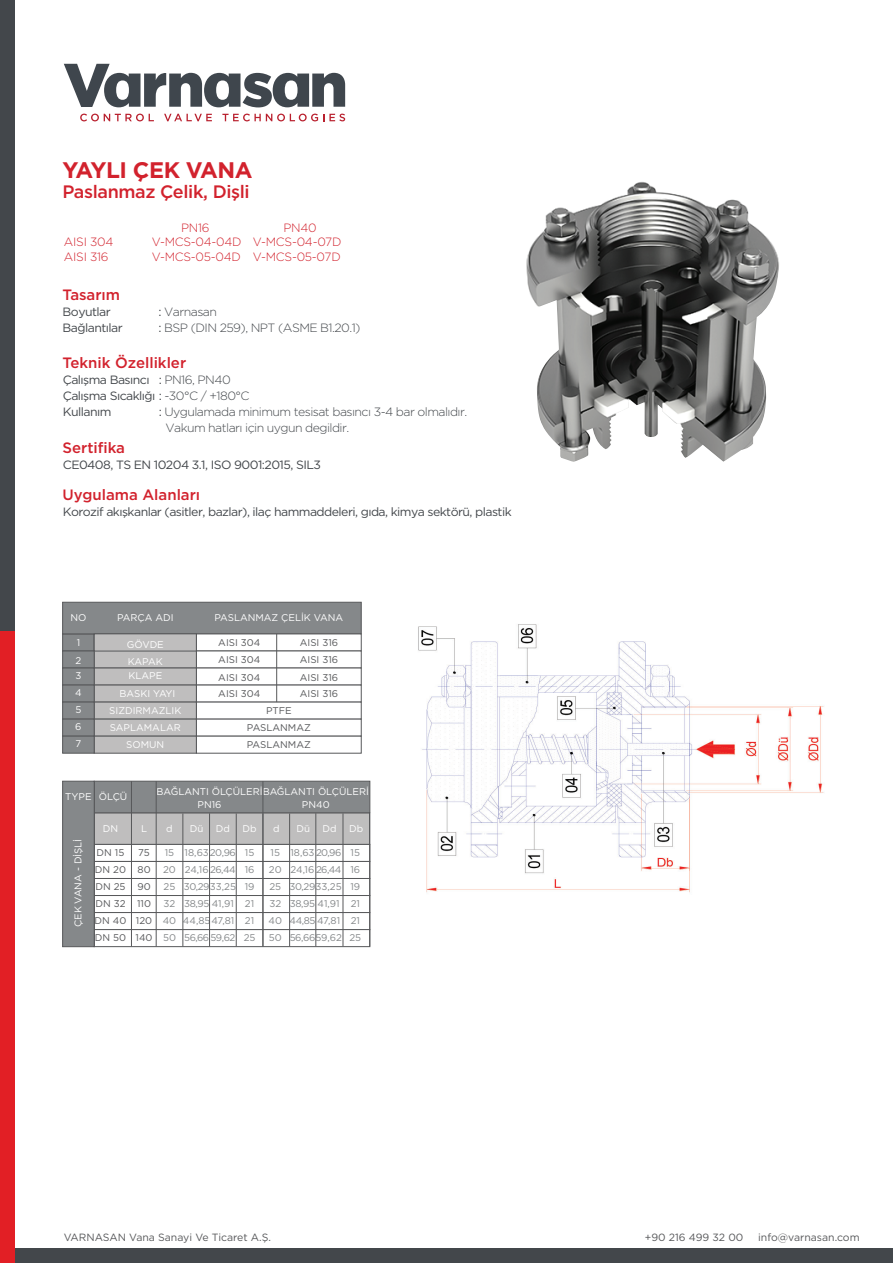
<style>
.page{position:relative;width:893px;height:1263px;background:#fff}
.page>*{position:absolute;margin:0;border:0;box-sizing:border-box;transform-origin:0 0}
.t1{font:700 22.5px "Gotham";letter-spacing:-.02em;color:#d2222d}
.t2{font:500 18px "Gotham";letter-spacing:-.02em;color:#d2222d}
.t3{font:500 15px "Gotham";color:#d2222d}
.t4{font:12px/15.9px "Gotham";letter-spacing:-.045em;color:#43474b}
.t5{font:300 12px/15.9px "Gotham";letter-spacing:-.045em;color:#43474b}
.t6{font:300 12px/14.5px "Gotham";letter-spacing:-.02em;color:#d2222d}
.t7{font:10.5px "Gotham";color:#57585a}
.t8{font:9.75px/17px "Gotham";color:#fff}
.t9{font:9.75px/17.1px "Gotham";color:#57585a}
.t10{font:9.75px/17.1px "Gotham";letter-spacing:-.03em;color:#85888a}
.t11{font:9.75px/17.1px "Gotham";color:#85888a;text-align:justify}
.s1{font-weight:400}
.s2{font-weight:300}
</style>
<div class="page">
<div style="left:0;top:0;width:15px;height:631px;background:#43474b"></div>
<div style="left:0;top:1248px;width:893px;height:15px;background:#43474b"></div>
<div style="left:0;top:631px;width:15px;height:632px;background:#e21f25"></div>
<svg style="left:80px;top:114px;width:74px;height:7px"></svg>
<svg style="left:164px;top:114px;width:48px;height:7px"></svg>
<svg style="left:222px;top:114px;width:123px;height:7px"></svg>
<svg style="left:64px;top:64px;width:281px;height:43px"></svg>
<img style="left:418px;top:624px;width:406px;height:269px">
<div style="left:62px;top:634px;width:32px;height:17px;background:#85888a;border:1px solid #57585a"></div>
<div style="left:62px;top:602px;width:299px;height:32px;background:#85888a;border:1px solid #57585a"></div>
<div style="left:94px;top:634px;width:103px;height:34px;background:#bfbebe;border:1px solid #57585a"></div>
<div style="left:94px;top:634px;width:103px;height:17px;background:#bfbebe;border:1px solid #57585a"></div>
<div style="left:94px;top:668px;width:103px;height:17px;background:#bfbebe;border:1px solid #57585a"></div>
<div style="left:94px;top:685px;width:103px;height:17px;background:#bfbebe;border:1px solid #57585a"></div>
<div style="left:94px;top:702px;width:103px;height:17px;background:#bfbebe;border:1px solid #57585a"></div>
<div style="left:94px;top:719px;width:103px;height:17px;background:#bfbebe;border:1px solid #57585a"></div>
<div style="left:62px;top:651px;width:32px;height:17px;background:#85888a;border:1px solid #57585a"></div>
<div style="left:62px;top:668px;width:32px;height:17px;background:#85888a;border:1px solid #57585a"></div>
<div style="left:62px;top:685px;width:32px;height:17px;background:#85888a;border:1px solid #57585a"></div>
<div style="left:62px;top:702px;width:32px;height:17px;background:#85888a;border:1px solid #57585a"></div>
<div style="left:62px;top:719px;width:32px;height:17px;background:#85888a;border:1px solid #57585a"></div>
<div style="left:196px;top:634px;width:165px;height:17px;background:#fff;border:1px solid #57585a"></div>
<div style="left:196px;top:651px;width:165px;height:17px;background:#fff;border:1px solid #57585a"></div>
<div style="left:196px;top:668px;width:165px;height:17px;background:#fff;border:1px solid #57585a"></div>
<div style="left:196px;top:685px;width:165px;height:17px;background:#fff;border:1px solid #57585a"></div>
<div style="left:196px;top:702px;width:165px;height:17px;background:#fff"></div>
<div style="left:196px;top:719px;width:165px;height:17px;background:#fff;border:1px solid #57585a"></div>
<div style="left:94px;top:736px;width:103px;height:17px;background:#bfbebe;border:1px solid #57585a"></div>
<div style="left:62px;top:736px;width:32px;height:17px;background:#85888a;border:1px solid #57585a"></div>
<div style="left:196px;top:736px;width:165px;height:17px;background:#fff;border:1px solid #57585a"></div>
<hr style="left:276px;top:634px;width:1px;height:68px;background:#57585a">
<div style="left:94px;top:813px;width:276px;height:31px;background:#bfbebe;border:1px solid #57585a"></div>
<div style="left:94px;top:844px;width:276px;height:18px;background:#fff;border:1px solid #57585a"></div>
<div style="left:94px;top:861px;width:276px;height:18px;background:#fff;border:1px solid #57585a"></div>
<div style="left:94px;top:878px;width:276px;height:18px;background:#fff;border:1px solid #57585a"></div>
<div style="left:94px;top:895px;width:276px;height:18px;background:#fff;border:1px solid #57585a"></div>
<div style="left:94px;top:912px;width:276px;height:18px;background:#fff;border:1px solid #57585a"></div>
<div style="left:94px;top:929px;width:276px;height:18px;background:#fff;border:1px solid #57585a"></div>
<div style="left:94px;top:781px;width:276px;height:32px;background:#85888a;border:1px solid #57585a"></div>
<hr style="left:94px;top:781px;width:1px;height:166px;background:#57585a">
<hr style="left:131px;top:781px;width:1px;height:165px;background:#57585a">
<hr style="left:156px;top:781px;width:1px;height:165px;background:#57585a">
<hr style="left:263px;top:781px;width:1px;height:165px;background:#57585a">
<hr style="left:183px;top:813px;width:1px;height:133px;background:#57585a">
<hr style="left:209px;top:813px;width:1px;height:133px;background:#57585a">
<hr style="left:236px;top:813px;width:1px;height:133px;background:#57585a">
<hr style="left:289px;top:813px;width:1px;height:133px;background:#57585a">
<hr style="left:343px;top:813px;width:1px;height:133px;background:#57585a">
<hr style="left:369px;top:813px;width:1px;height:133px;background:#57585a">
<hr style="left:316px;top:813px;width:1px;height:133px;background:#57585a">
<div style="left:62px;top:781px;width:32px;height:166px;background:#85888a;border:1px solid #57585a"></div>
<img style="left:526px;top:182px;width:253px;height:280px">
<h1 class="t1" style="left:62px;top:157px;width:192px">YAYLI ÇEK VANA</h1>
<h2 class="t2" style="left:62px;top:180px;width:189px">Paslanmaz Çelik, Dişli</h2>
<p class="t6" style="left:181px;top:220px;width:30px">PN16</p>
<p class="t6" style="left:283px;top:220px;width:35px">PN40</p>
<p class="t6" style="left:64px;top:234px;width:51px">AISI 304<br>AISI 316</p>
<p class="t6" style="left:152px;top:234px;width:91px">V-MCS-04-04D<br>V-MCS-05-04D</p>
<p class="t6" style="left:253px;top:234px;width:90px">V-MCS-04-07D<br>V-MCS-05-07D</p>
<p class="t3" style="left:62px;top:285px;width:59px">Tasarım</p>
<p class="t4" style="left:63px;top:303px;width:50px">Boyutlar</p>
<p class="t5" style="left:159px;top:303px;width:60px"><span class="s1">:</span> Varnasan</p>
<p class="t4" style="left:63px;top:319px;width:62px">Bağlantılar</p>
<p class="t5" style="left:159px;top:319px;width:203px"><span class="s1">:</span> BSP (DIN 259), NPT (ASME B1.20.1)</p>
<p class="t3" style="left:62px;top:353px;width:125px">Teknik Özellikler</p>
<p class="t4" style="left:63px;top:372px;width:188px">Çalışma Basıncı : <span class="s2">PN16, PN40<br></span>Çalışma Sıcaklığı : <span class="s2">-30°C / +180°C<br></span>Kullanım</p>
<p class="t5" style="left:166px;top:404px;width:303px;text-indent:-7px"><span class="s1">:</span> Uygulamada minimum tesisat basıncı 3-4 bar olmalıdır.<br>Vakum hatları için uygun degildir.</p>
<p class="t3" style="left:62px;top:438px;width:64px">Sertifika</p>
<p class="t4" style="left:63px;top:457px;width:260px">CE0408, TS EN 10204 3.1, ISO 9001:2015, SIL3</p>
<p class="t3" style="left:62px;top:485px;width:139px">Uygulama Alanları</p>
<p class="t4" style="left:63px;top:504px;width:450px">Korozif akışkanlar (asitler, bazlar), ilaç hammaddeleri, gıda, kimya sektörü, plastik</p>
<p class="t8" style="left:117px;top:609px;width:58px">PARÇA ADI</p>
<p class="t8" style="left:214px;top:609px;width:130px">PASLANMAZ ÇELİK VANA</p>
<p class="t9" style="left:300px;top:634px;width:40px;line-height:16.5px">AISI 316<br>AISI 316</p>
<p class="t9" style="left:300px;top:669px;width:40px;line-height:16.5px">AISI 316<br>AISI 316</p>
<p class="t8" style="left:70px;top:609px;width:17px">NO</p>
<p class="t8" style="left:75px;top:652px;width:7px">2</p>
<p class="t8" style="left:127px;top:635px;width:39px">GÖVDE<br>KAPAK</p>
<p class="t9" style="left:218px;top:634px;width:44px;line-height:16.5px">AISI 304<br>AISI 304</p>
<p class="t9" style="left:218px;top:669px;width:44px;line-height:16.5px">AISI 304<br>AISI 304</p>
<p class="t9" style="left:247px;top:719px;width:65px">PASLANMAZ</p>
<p class="t8" style="left:77px;top:634px;width:5px">1</p>
<p class="t8" style="left:75px;top:667px;width:7px">3</p>
<p class="t8" style="left:128px;top:667px;width:35px">KLAPE</p>
<p class="t8" style="left:75px;top:684px;width:8px">4<br>5</p>
<p class="t8" style="left:120px;top:685px;width:57px">BASKI YAYI</p>
<p class="t8" style="left:109px;top:702px;width:74px">SIZDIRMAZLIK</p>
<p class="t9" style="left:266px;top:702px;width:27px">PTFE</p>
<p class="t8" style="left:75px;top:718px;width:8px">6</p>
<p class="t8" style="left:110px;top:719px;width:72px">SAPLAMALAR</p>
<p class="t8" style="left:76px;top:735px;width:7px">7</p>
<p class="t8" style="left:126px;top:736px;width:40px">SOMUN</p>
<p class="t9" style="left:247px;top:736px;width:65px">PASLANMAZ</p>
<p class="t8" style="left:99px;top:788px;width:30px">ÖLÇÜ</p>
<p class="t8" style="left:198px;top:786px;width:173px;line-height:12.1px;text-indent:-41px">BAĞLANTI ÖLÇÜLERİBAĞLANTI ÖLÇÜLERİ<br>PN16</p>
<p class="t8" style="left:65px;top:788px;width:28px">TYPE</p>
<p class="t8" style="left:69px;top:927px;width:90px;rotate:-90deg">ÇEK VANA - DİŞLİ</p>
<p class="t8" style="left:302px;top:795px;width:29px">PN40</p>
<p class="t8" style="left:166px;top:819px;width:8px">d</p>
<p class="t8" style="left:243px;top:819px;width:16px">Db</p>
<p class="t8" style="left:273px;top:819px;width:8px">d</p>
<p class="t8" style="left:296px;top:819px;width:15px">Dü</p>
<p class="t8" style="left:323px;top:819px;width:16px">Dd</p>
<p class="t8" style="left:349px;top:819px;width:16px">Db</p>
<p class="t11" style="left:269px;top:861px;width:15px">20<br>25<br>32<br>40<br>50</p>
<p class="t10" style="left:289px;top:861px;width:54px">24,16 26,44<br>30,2933,25<br>38,95 41,91<br>44,85 47,81<br>56,6659,62</p>
<p class="t11" style="left:349px;top:861px;width:13px;text-align:left">16<br>19<br>21<br>21<br>25</p>
<p class="t8" style="left:190px;top:819px;width:15px">Dü</p>
<p class="t8" style="left:216px;top:819px;width:16px">Dd</p>
<p class="t8" style="left:103px;top:819px;width:17px">DN</p>
<p class="t8" style="left:141px;top:819px;width:7px">L</p>
<p class="t11" style="left:185px;top:844px;width:53px">18,6320,96</p>
<p class="t11" style="left:271px;top:844px;width:91px">15 18,6320,96 15</p>
<p class="t9" style="left:95px;top:844px;width:33px">DN 15<br>DN 20<br>DN 25<br>DN 32<br>DN 40<br>DN 50</p>
<p class="t11" style="left:165px;top:844px;width:11px">15</p>
<p class="t11" style="left:245px;top:844px;width:11px">15</p>
<p class="t9" style="left:138px;top:844px;width:13px">75</p>
<p class="t9" style="left:136px;top:861px;width:19px">80<br>90<br>110<br>120<br>140</p>
<p class="t11" style="left:163px;top:861px;width:15px">20<br>25<br>32<br>40<br>50</p>
<p class="t10" style="left:183px;top:861px;width:54px">24,16 26,44<br>30,2933,25<br>38,95 41,91<br>44,8547,81<br>56,66 59,62</p>
<p class="t11" style="left:244px;top:861px;width:13px;text-align:left">16<br>19<br>21<br>21<br>25</p>
<p class="t7" style="left:64px;top:1230px;width:209px">VARNASAN Vana Sanayi Ve Ticaret A.Ş.</p>
<p class="t7" style="left:645px;top:1230px;width:100px">+90 216 499 32 00</p>
<p class="t7" style="left:758px;top:1230px;width:103px">info@varnasan.com</p>
</div>
